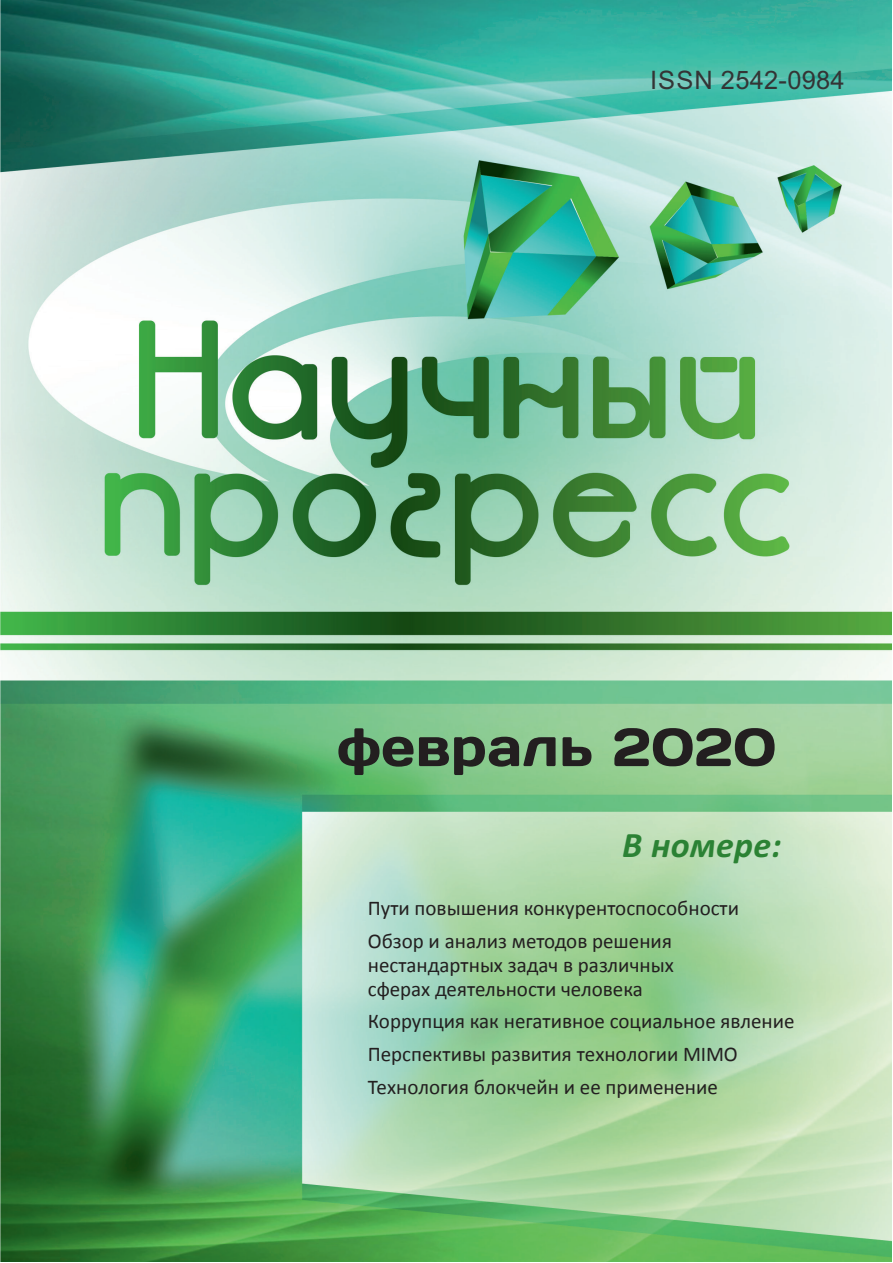
<style>
.page{position:relative;width:893px;height:1263px;background:#fff}
.page>*{position:absolute;margin:0;border:0;box-sizing:border-box;transform-origin:0 0}
.t1{font:54px "Days";letter-spacing:.01em;color:#231f20}
.t2{font:italic 700 36px "Calibri";letter-spacing:.01em;color:#2b8234}
.t3{font:25.5px "Arial";letter-spacing:.01em;color:#343435}
.Обычный_текст_статьи{font:21px/24px "Calibri";color:#231f20;text-align:justify}
</style>
<div class="page">
<img style="left:0;top:0;width:892px;height:1261px">
<p class="t3" style="left:650px;top:65px;width:196px">ISSN 2542-0984</p>
<p class="t1" style="left:337px;top:712px;width:440px">февраль 2020</p>
<p class="t2" style="left:622px;top:835px;width:161px">В номере:</p>
<p class="Обычный_текст_статьи" style="left:368px;top:895px;width:373px">Пути повышения конкурентоспособности</p>
<p class="Обычный_текст_статьи" style="left:368px;top:928px;width:307px">Обзор и анализ методов решения нестандартных задач в различных сферах деятельности человека</p>
<p class="Обычный_текст_статьи" style="left:368px;top:1008px;width:428px">Коррупция как негативное социальное явление</p>
<p class="Обычный_текст_статьи" style="left:368px;top:1041px;width:371px">Перспективы развития технологии MIMO</p>
<p class="Обычный_текст_статьи" style="left:368px;top:1074px;width:351px">Технология блокчейн и ее применение</p>
</div>
